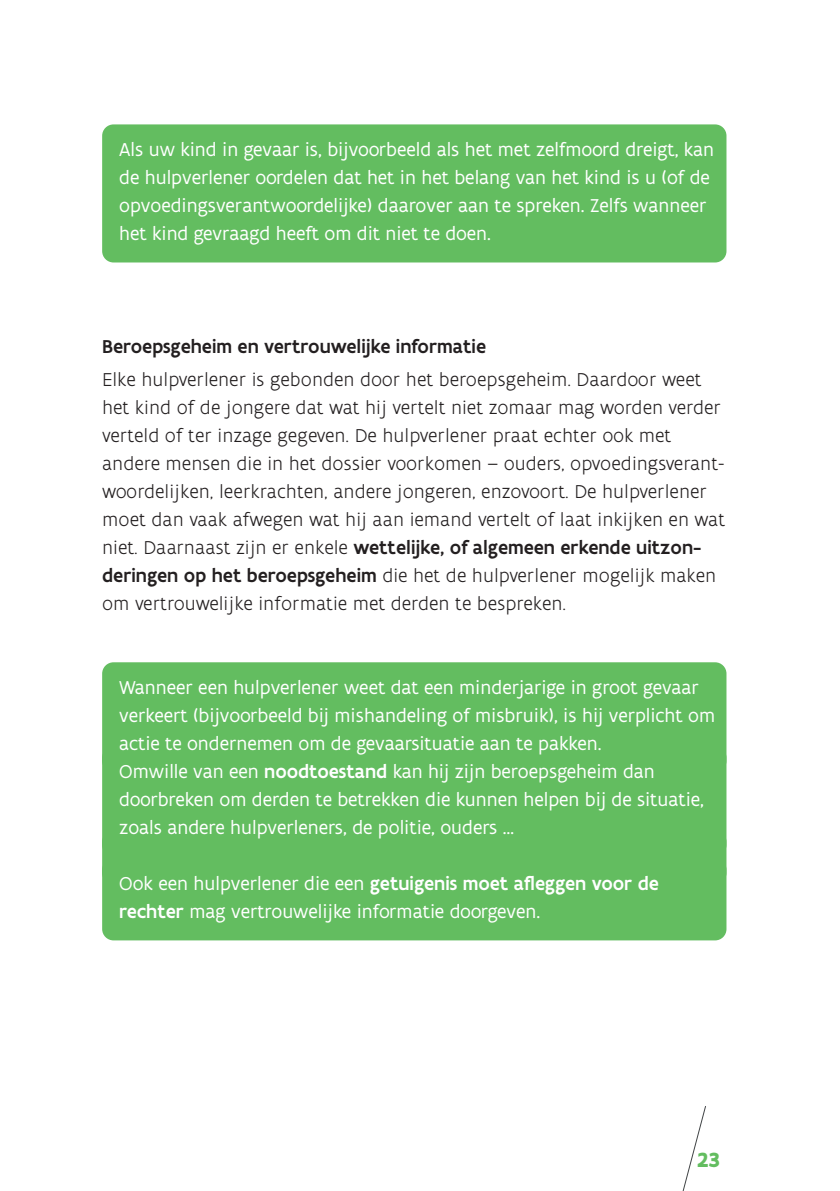
<style>
.page{position:relative;width:840px;height:1191px;background:#fff}
.page>*{position:absolute;margin:0;border:0;box-sizing:border-box;transform-origin:0 0}
.t1{font:700 22px "Flanders Art Sans";color:#63bd60}
.jeugd_tekstkader_gro{font:20px/28px "Flanders Art Sans";color:#fff}
.t2{font:300 20px/28px "Flanders Art Sans";color:#231f20}
.jeugd_tussentitel_me{font:500 20px "Flanders Art Sans";color:#231f20}
.s1{font-weight:500}
</style>
<div class="page">
<svg style="left:682px;top:1106px;width:24px;height:85px"></svg>
<div style="left:102px;top:124px;width:624px;height:138px;background:#63bd60;border-radius:11px"></div>
<div style="left:102px;top:662px;width:624px;height:110px;background:#63bd60;border-radius:11px"></div>
<div style="left:102px;top:746px;width:624px;height:110px;background:#63bd60;border-radius:11px"></div>
<div style="left:102px;top:830px;width:624px;height:54px;background:#63bd60;border-radius:11px"></div>
<div style="left:102px;top:858px;width:624px;height:82px;background:#63bd60;border-radius:11px"></div>
<p class="jeugd_tekstkader_gro" style="left:119px;top:135px;width:596px">Als uw kind in gevaar is, bijvoorbeeld als het met zelfmoord dreigt, kan de hulpverlener oordelen dat het in het belang van het kind is u (of de opvoedingsverantwoordelijke) daarover aan te spreken. Zelfs wanneer het kind gevraagd heeft om dit niet te doen.</p>
<p class="jeugd_tussentitel_me" style="left:102px;top:333px;width:385px">Beroepsgeheim en vertrouwelijke informatie</p>
<p class="t2" style="left:102px;top:365px;width:624px">Elke hulpverlener is gebonden door het beroepsgeheim. Daardoor weet het kind of de jongere dat wat hij vertelt niet zomaar mag worden verder verteld of ter inzage gegeven. De hulpverlener praat echter ook met andere mensen die in het dossier voorkomen – ouders, opvoedingsverant&shy;woordelijken, leerkrachten, andere jongeren, enzovoort. De hulpverlener moet dan vaak afwegen wat hij aan iemand vertelt of laat inkijken en wat niet. Daarnaast zijn er enkele <span class="s1">wettelijke, of algemeen erkende uitzon&shy;deringen op het beroepsgeheim</span> die het de hulpverlener mogelijk maken om vertrouwelijke informatie met derden te bespreken.</p>
<p class="jeugd_tekstkader_gro" style="left:119px;top:673px;width:597px">Wanneer een hulpverlener weet dat een minderjarige in groot gevaar verkeert (bijvoorbeeld bij mishandeling of misbruik), is hij verplicht om actie te ondernemen om de gevaarsituatie aan te pakken.</p>
<p class="jeugd_tekstkader_gro" style="left:119px;top:757px;width:586px">Omwille van een <span class="s1">noodtoestand</span> kan hij zijn beroepsgeheim dan doorbreken om derden te betrekken die kunnen helpen bij de situatie, zoals andere hulpverleners, de politie, ouders …</p>
<p class="jeugd_tekstkader_gro" style="left:119px;top:869px;width:541px">Ook een hulpverlener die een <span class="s1">getuigenis moet afleggen voor de rechter</span> mag vertrouwelijke informatie doorgeven.</p>
<p class="t1" style="left:696px;top:1146px;width:24px">23</p>
</div>
